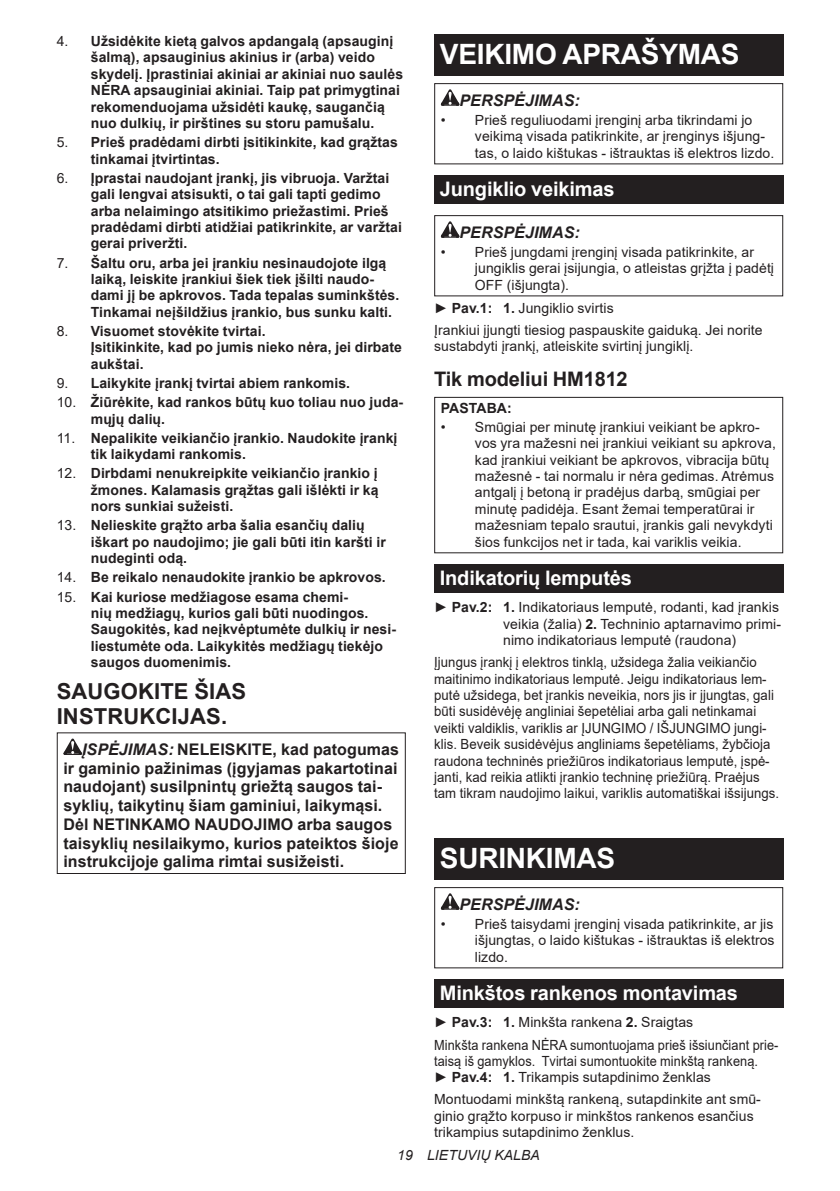
<style>
.page{position:relative;width:840px;height:1191px;background:#fff}
.page>*{position:absolute;margin:0;border:0;box-sizing:border-box;transform-origin:0 0}
.t1{font:700 28px "Arial";letter-spacing:-.01em;color:#fff}
.t2{font:700 22px/25.8px "Arial";letter-spacing:.005em;color:#231f20}
.t3{font:700 20px "Arial";letter-spacing:-.01em;color:#fff}
.t4{font:700 20px "Arial";letter-spacing:-.01em;color:#231f20}
.t5{font:700 16px/18.8px "Arial";letter-spacing:.005em;color:#231f20}
.t6{font:italic 700 16px "Arial";letter-spacing:.005em;color:#231f20}
.t7{font:700 14px/16.4px "Arial";letter-spacing:.005em;color:#231f20}
.t8{font:14px/16.4px "Arial";letter-spacing:.005em;color:#231f20}
.t9{font:14px/16.4px "Arial";letter-spacing:.005em;color:#231f20;scale:.94 1}
.t10{font:14px/16.4px "Arial";letter-spacing:.005em;color:#231f20;scale:.91 1}
.t11{font:italic 14px "Arial";letter-spacing:.005em;color:#231f20}
.s1{font-weight:400}
.s2{font-style:italic}
.s3{font-weight:700}
</style>
<div class="page">
<svg style="left:63px;top:738px;width:19px;height:17px"></svg>
<div style="left:57px;top:732px;width:348px;height:142px;border:1px solid #231f20"></div>
<div style="left:434px;top:34px;width:348px;height:41px;background:#231f20"></div>
<svg style="left:440px;top:89px;width:19px;height:17px"></svg>
<div style="left:434px;top:83px;width:348px;height:81px;border:1px solid #231f20"></div>
<div style="left:434px;top:176px;width:348px;height:28px;background:#231f20"></div>
<svg style="left:440px;top:221px;width:19px;height:17px"></svg>
<div style="left:434px;top:215px;width:348px;height:81px;border:1px solid #231f20"></div>
<div style="left:434px;top:397px;width:348px;height:156px;border:1px solid #231f20"></div>
<div style="left:434px;top:564px;width:348px;height:29px;background:#231f20"></div>
<div style="left:434px;top:838px;width:348px;height:41px;background:#231f20"></div>
<svg style="left:440px;top:893px;width:19px;height:16px"></svg>
<div style="left:434px;top:887px;width:348px;height:81px;border:1px solid #231f20"></div>
<div style="left:434px;top:979px;width:348px;height:29px;background:#231f20"></div>
<p class="t7" style="left:91px;top:33px;width:314px;text-indent:-34px"><span class="s1">4.</span> Užsidėkite kietą galvos apdangalą (apsauginį šalmą), apsauginius akinius ir (arba) veido skydelį. Įprastiniai akiniai ar akiniai nuo saulės NĖRA apsauginiai akiniai. Taip pat primygtinai rekomenduojama užsidėti kaukę, saugančią nuo dulkių, ir pirštines su storu pamušalu.</p>
<p class="t7" style="left:91px;top:134px;width:308px;text-indent:-34px"><span class="s1">5.</span> Prieš pradėdami dirbti įsitikinkite, kad grąžtas tinkamai įtvirtintas.</p>
<p class="t7" style="left:91px;top:170px;width:312px;text-indent:-34px"><span class="s1">6.</span> Įprastai naudojant įrankį, jis vibruoja. Varžtai gali lengvai atsisukti, o tai gali tapti gedimo arba nelaimingo atsitikimo priežastimi. Prieš pradėdami dirbti atidžiai patikrinkite, ar varžtai gerai priveržti.</p>
<p class="t7" style="left:91px;top:254px;width:310px;text-indent:-34px"><span class="s1">7.</span> Šaltu oru, arba jei įrankiu nesinaudojote ilgą laiką, leiskite įrankiui šiek tiek įšilti naudo&shy;dami jį be apkrovos. Tada tepalas suminkštės.<br>Tinkamai neįšildžius įrankio, bus sunku kalti.</p>
<p class="t7" style="left:91px;top:323px;width:312px;text-indent:-34px"><span class="s1">8.</span> Visuomet stovėkite tvirtai.<br>Įsitikinkite, kad po jumis nieko nėra, jei dirbate aukštai.</p>
<p class="t7" style="left:57px;top:375px;width:295px"><span class="s1">9.</span> Laikykite įrankį tvirtai abiem rankomis.</p>
<p class="t7" style="left:91px;top:394px;width:314px;text-indent:-34px"><span class="s1">10.</span> Žiūrėkite, kad rankos būtų kuo toliau nuo juda&shy;mųjų dalių.</p>
<p class="t7" style="left:91px;top:430px;width:308px;text-indent:-34px"><span class="s1">11.</span> Nepalikite veikiančio įrankio. Naudokite įrankį tik laikydami rankomis.</p>
<p class="t7" style="left:91px;top:465px;width:289px;text-align:justify;text-indent:-34px"><span class="s1">12.</span> Dirbdami nenukreipkite veikiančio įrankio į žmones. Kalamasis grąžtas gali išlėkti ir ką nors sunkiai sužeisti.</p>
<p class="t7" style="left:91px;top:517px;width:296px;text-indent:-34px"><span class="s1">13.</span> Nelieskite grąžto arba šalia esančių dalių iškart po naudojimo; jie gali būti itin karšti ir nudeginti odą.</p>
<p class="t7" style="left:57px;top:569px;width:330px"><span class="s1">14.</span> Be reikalo nenaudokite įrankio be apkrovos.</p>
<p class="t7" style="left:91px;top:588px;width:306px;text-indent:-34px"><span class="s1">15.</span> Kai kuriose medžiagose esama chemi-<br>nių medžiagų, kurios gali būti nuodingos.<br>Saugokitės, kad neįkvėptumėte dulkių ir nesi&shy;liestumėte oda. Laikykitės medžiagų tiekėjo saugos duomenimis.</p>
<h2 class="t2" style="left:57px;top:678px;width:191px">SAUGOKITE ŠIAS<br>INSTRUKCIJAS.</h2>
<p class="t5" style="left:63px;top:740px;width:337px;text-indent:19px"><span class="s2">ĮSPĖJIMAS:</span> NELEISKITE, kad patogumas ir gaminio pažinimas (įgyjamas pakartotinai naudojant) susilpnintų griežtą saugos tai&shy;syklių, taikytinų šiam gaminiui, laikymąsi.<br>Dėl NETINKAMO NAUDOJIMO arba saugos taisyklių nesilaikymo, kurios pateiktos šioje instrukcijoje galima rimtai susižeisti.</p>
<h1 class="t1" style="left:439px;top:34px;width:301px">VEIKIMO APRAŠYMAS</h1>
<p class="t6" style="left:459px;top:89px;width:122px">PERSPĖJIMAS:</p>
<p class="t8" style="left:474px;top:112px;width:301px;text-indent:-34px">• Prieš reguliuodami įrenginį arba tikrindami jo veikimą visada patikrinkite, ar įrenginys išjung&shy;tas, o laido kištukas - ištrauktas iš elektros lizdo.</p>
<h3 class="t3" style="left:439px;top:175px;width:176px">Jungiklio veikimas</h3>
<p class="t6" style="left:459px;top:221px;width:122px">PERSPĖJIMAS:</p>
<p class="t8" style="left:474px;top:244px;width:300px;text-indent:-34px">• Prieš jungdami įrenginį visada patikrinkite, ar jungiklis gerai įsijungia, o atleistas grįžta į padėtį<br>OFF (išjungta).</p>
<p class="t8" style="left:434px;top:297px;width:330px;line-height:22px">► <span class="s3">Pav.1: 1.</span> Jungiklio svirtis<br>Įrankiui įjungti tiesiog paspauskite gaiduką. Jei norite</p>
<p class="t8" style="left:434px;top:338px;width:260px">sustabdyti įrankį, atleiskite svirtinį jungiklį.</p>
<h3 class="t4" style="left:434px;top:365px;width:195px">Tik modeliui HM1812</h3>
<p class="t7" style="left:440px;top:400px;width:72px">PASTABA:</p>
<p class="t8" style="left:474px;top:419px;width:302px;text-indent:-34px">• Smūgiai per minutę įrankiui veikiant be apkro&shy;vos yra mažesni nei įrankiui veikiant su apkrova, kad įrankiui veikiant be apkrovos, vibracija būtų mažesnė - tai normalu ir nėra gedimas. Atrėmus antgalį į betoną ir pradėjus darbą, smūgiai per minutę padidėja. Esant žemai temperatūrai ir mažesniam tepalo srautui, įrankis gali nevykdyti šios funkcijos net ir tada, kai variklis veikia.</p>
<h3 class="t3" style="left:439px;top:563px;width:193px">Indikatorių lemputės</h3>
<p class="t8" style="left:503px;top:599px;width:279px;text-indent:-69px">► <span class="s3">Pav.2: 1.</span> Indikatoriaus lemputė, rodanti, kad įrankis veikia (žalia) <span class="s3">2.</span> Techninio aptarnavimo primi&shy;nimo indikatoriaus lemputė (raudona)</p>
<p class="t9" style="left:434px;top:654px;width:368px">Įjungus įrankį į elektros tinklą, užsidega žalia veikiančio maitinimo indikatoriaus lemputė. Jeigu indikatoriaus lem&shy;putė užsidega, bet įrankis neveikia, nors jis ir įjungtas, gali būti susidėvėję angliniai šepetėliai arba gali netinkamai veikti valdiklis, variklis ar ĮJUNGIMO / IŠJUNGIMO jungi&shy;klis. Beveik susidėvėjus angliniams šepetėliams, žybčioja raudona techninės priežiūros indikatoriaus lemputė, įspė&shy;janti, kad reikia atlikti įrankio techninę priežiūrą. Praėjus tam tikram naudojimo laikui, variklis automatiškai išsijungs.</p>
<h1 class="t1" style="left:439px;top:838px;width:177px">SURINKIMAS</h1>
<p class="t6" style="left:459px;top:893px;width:122px">PERSPĖJIMAS:</p>
<p class="t8" style="left:474px;top:915px;width:301px;text-align:justify;text-indent:-34px">• Prieš taisydami įrenginį visada patikrinkite, ar jis išjungtas, o laido kištukas - ištrauktas iš elektros lizdo.</p>
<h3 class="t3" style="left:439px;top:978px;width:299px">Minkštos rankenos montavimas</h3>
<p class="t8" style="left:434px;top:1011px;width:345px;line-height:22px">► <span class="s3">Pav.3: 1.</span> Minkšta rankena <span class="s3">2.</span> Sraigtas<br>Minkšta rankena NĖRA sumontuojama prieš išsiunčiant prie-</p>
<p class="t10" style="left:434px;top:1052px;width:357px">taisą iš gamyklos. Tvirtai sumontuokite minkštą rankeną. ► <span class="s3">Pav.4: 1.</span> Trikampis sutapdinimo ženklas</p>
<p class="t8" style="left:434px;top:1091px;width:328px">Montuodami minkštą rankeną, sutapdinkite ant smū&shy;ginio grąžto korpuso ir minkštos rankenos esančius trikampius sutapdinimo ženklus.</p>
<p class="t11" style="left:397px;top:1146px;width:144px">19 LIETUVIŲ KALBA</p>
</div>
